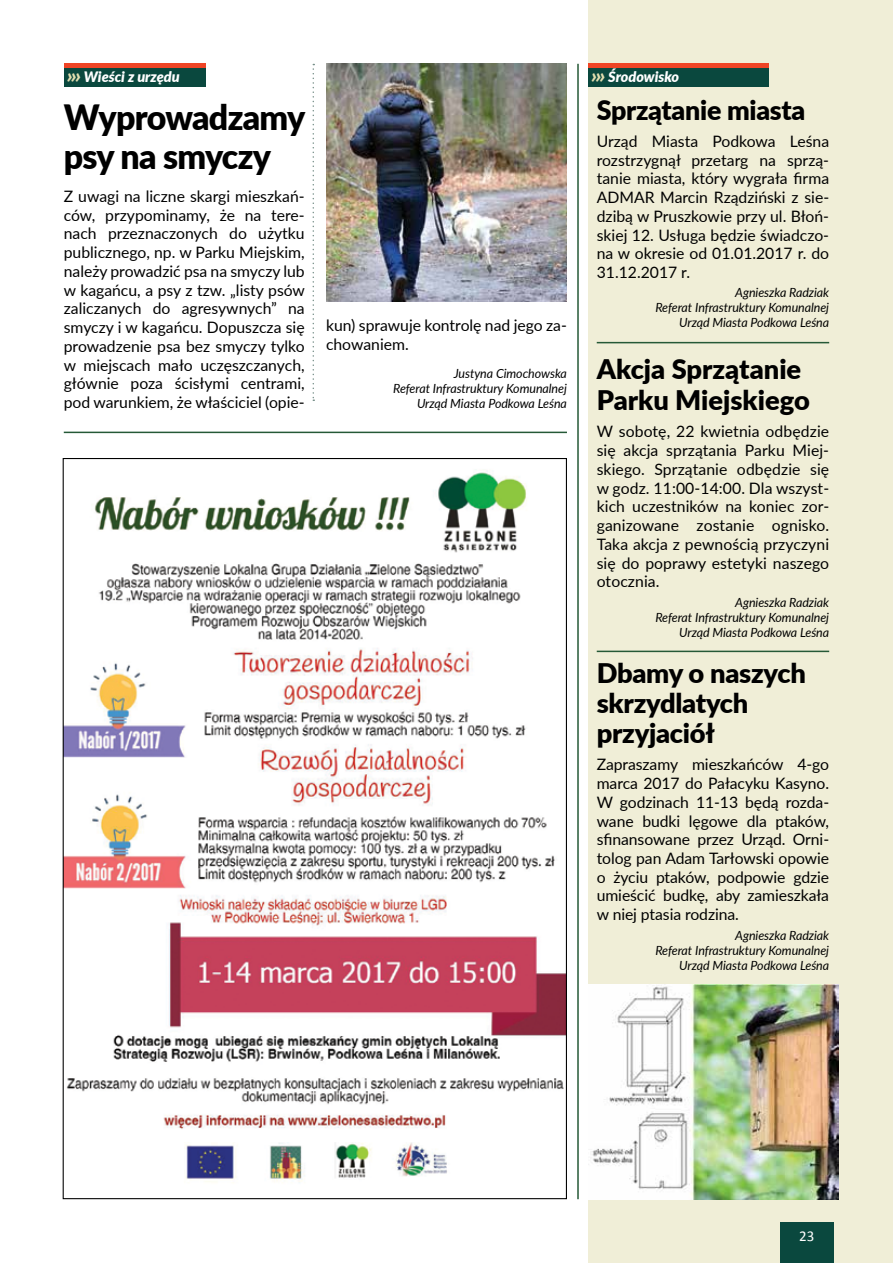
<style>
.page{position:relative;width:893px;height:1263px;background:#fff}
.page>*{position:absolute;margin:0;border:0;box-sizing:border-box;transform-origin:0 0}
.t1{font:900 34.95px/39.2px "Lato";letter-spacing:-.02em;color:#000}
.t2{font:900 27px/30px "Lato";letter-spacing:-.01em;color:#000}
.t3{font:15.75px/18.8px "Lato";color:#000;text-align:justify}
.t4{font:15px "Calibri";color:#fff}
.t5{font:italic 900 14.4px "Lato";color:#fff}
.t6{font:italic 12.6px/15px "Lato";letter-spacing:-.005em;color:#000;text-align:right}
.s1{font-size:20.4px;color:#e2deaf}
</style>
<div class="page">
<div style="left:588px;top:0;width:305px;height:1263px;background:#f0eed7"></div>
<div style="left:588px;top:68px;width:180px;height:18px;background:#0a483e"></div>
<hr style="left:588px;top:64px;width:180px;height:4px;background:#ef4425">
<img style="left:65px;top:470px;width:500px;height:712px">
<img style="left:588px;top:985px;width:250px;height:214px">
<img style="left:326px;top:64px;width:241px;height:238px">
<svg style="left:313px;top:64px;width:1px;height:337px"></svg>
<hr style="left:64px;top:432px;width:503px;height:1px;background:#255937">
<hr style="left:597px;top:342px;width:232px;height:1px;background:#255937">
<hr style="left:597px;top:651px;width:232px;height:1px;background:#255937">
<hr style="left:577px;top:64px;width:2px;height:1135px;background:#255937">
<div style="left:64px;top:68px;width:142px;height:18px;background:#0a483e"></div>
<hr style="left:64px;top:64px;width:142px;height:4px;background:#ef4425">
<div style="left:780px;top:1222px;width:53px;height:41px;background:#0a483e"></div>
<p class="t5" style="left:67px;top:66px;width:114px"><span class="s1">›››</span> Wieści z urzędu</p>
<h1 class="t1" style="left:64px;top:96px;width:243px">Wyprowadzamy psy na smyczy</h1>
<p class="t3" style="left:64px;top:186px;width:243px">Z uwagi na liczne skargi mieszkań&shy;ców, przypominamy, że na tere&shy;nach przeznaczonych do użytku publicznego, np. w Parku Miejskim, należy prowadzić psa na smyczy lub w kagańcu, a psy z tzw. „listy psów zaliczanych do agresywnych” na smyczy i w kagańcu. Dopuszcza się prowadzenie psa bez smyczy tylko w miejscach mało uczęszczanych, głównie poza ścisłymi centrami, pod warunkiem, że właściciel (opie-</p>
<p class="t3" style="left:326px;top:315px;width:242px">kun) sprawuje kontrolę nad jego za&shy;chowaniem.</p>
<p class="t6" style="left:393px;top:365px;width:175px">Justyna Cimochowska<br>Referat Infrastruktury Komunalnej<br>Urząd Miasta Podkowa Leśna</p>
<p class="t5" style="left:592px;top:66px;width:89px"><span class="s1">›››</span> Środowisko</p>
<h2 class="t2" style="left:597px;top:93px;width:210px">Sprzątanie miasta</h2>
<p class="t3" style="left:597px;top:131px;width:234px">Urząd Miasta Podkowa Leśna rozstrzygnął przetarg na sprzą&shy;tanie miasta, który wygrała firma ADMAR Marcin Rządziński z sie&shy;dzibą w Pruszkowie przy ul. Błoń&shy;skiej 12. Usługa będzie świadczo&shy;na w okresie od 01.01.2017 r. do 31.12.2017 r.</p>
<p class="t6" style="left:655px;top:285px;width:175px">Agnieszka Radziak<br>Referat Infrastruktury Komunalnej<br>Urząd Miasta Podkowa Leśna</p>
<h2 class="t2" style="left:597px;top:352px;width:215px;line-height:31.5px">Akcja Sprzątanie<br>Parku Miejskiego</h2>
<p class="t3" style="left:597px;top:422px;width:234px">W sobotę, 22 kwietnia odbędzie się akcja sprzątania Parku Miej&shy;skiego. Sprzątanie odbędzie się w godz. 11:00-14:00. Dla wszyst&shy;kich uczestników na koniec zor&shy;ganizowane zostanie ognisko.<br>Taka akcja z pewnością przyczyni się do poprawy estetyki naszego otocznia.</p>
<p class="t6" style="left:655px;top:594px;width:175px">Agnieszka Radziak<br>Referat Infrastruktury Komunalnej<br>Urząd Miasta Podkowa Leśna</p>
<h2 class="t2" style="left:597px;top:657px;width:211px">Dbamy o naszych skrzydlatych przyjaciół</h2>
<p class="t3" style="left:597px;top:754px;width:234px">Zapraszamy mieszkańców 4-go marca 2017 do Pałacyku Kasyno.<br>W godzinach 11-13 będą rozda&shy;wane budki lęgowe dla ptaków, sfinansowane przez Urząd. Orni&shy;tolog pan Adam Tarłowski opowie o życiu ptaków, podpowie gdzie umieścić budkę, aby zamieszkała w niej ptasia rodzina.</p>
<p class="t6" style="left:655px;top:927px;width:175px">Agnieszka Radziak<br>Referat Infrastruktury Komunalnej<br>Urząd Miasta Podkowa Leśna</p>
<p class="t4" style="left:799px;top:1227px;width:17px">23</p>
</div>
